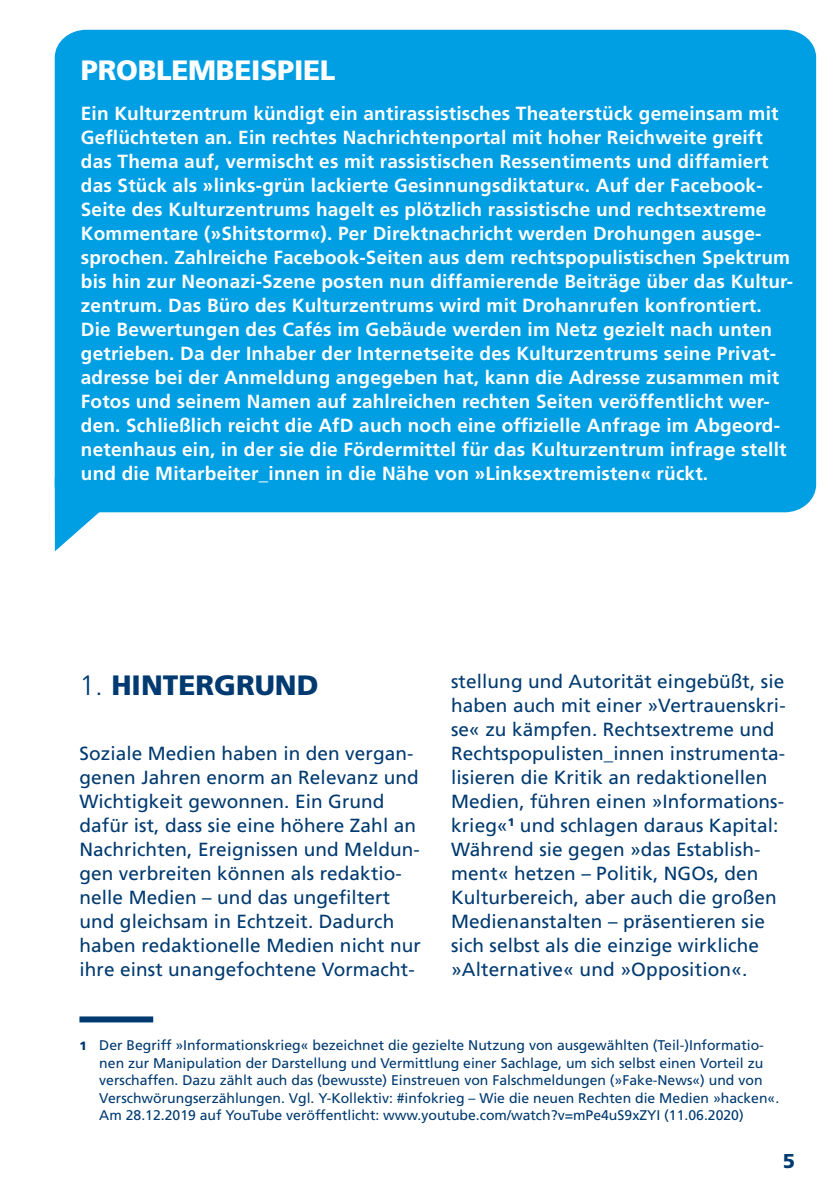
<style>
.page{position:relative;width:840px;height:1191px;background:#fff}
.page>*{position:absolute;margin:0;border:0;box-sizing:border-box;transform-origin:0 0}
.t1{font:900 28px "Frutiger LT Std";letter-spacing:-.01em;color:#fff}
.t2{font:900 28px "Frutiger LT Std";color:#003a70}
.t3{font:900 20px "Frutiger LT Std";color:#003a70}
.t4{font:700 19px/24px "Frutiger LT Std";letter-spacing:.01em;color:#fff}
.t5{font:19px/24px "Frutiger LT Std";letter-spacing:.005em;color:#003a70}
.t6{font:14px/17.4px "Frutiger LT Std";color:#003a70}
.s1{font-weight:300}
.s2{font-weight:900;font-size:12px}
</style>
<div class="page">
<div style="left:54px;top:29px;width:763px;height:484px;background:#009fe3"></div>
<svg style="left:54px;top:471px;width:54px;height:80px"></svg>
<div style="left:79px;top:1016px;width:74px;height:6px;background:#003a70"></div>
<h1 class="t1" style="left:81px;top:53px;width:256px">PROBLEMBEISPIEL</h1>
<p class="t4" style="left:81px;top:102px;width:713px">Ein Kulturzentrum kündigt ein antirassistisches Theaterstück gemeinsam mit Geflüchteten an. Ein rechtes Nachrichtenportal mit hoher Reichweite greift das Thema auf, vermischt es mit rassistischen Ressentiments und diffamiert das Stück als »links-grün lackierte Gesinnungsdiktatur«. Auf der Facebook-Seite des Kulturzentrums hagelt es plötzlich rassistische und rechtsextreme Kommentare (»Shitstorm«). Per Direktnachricht werden Drohungen ausge&shy;sprochen. Zahlreiche Facebook-Seiten aus dem rechtspopulistischen Spektrum bis hin zur Neonazi-Szene posten nun diffamierende Beiträge über das Kultur&shy;zentrum. Das Büro des Kulturzentrums wird mit Drohanrufen konfrontiert.<br>Die Bewertungen des Cafés im Gebäude werden im Netz gezielt nach unten getrieben. Da der Inhaber der Internetseite des Kulturzentrums seine Privat&shy;adresse bei der Anmeldung angegeben hat, kann die Adresse zusammen mit Fotos und seinem Namen auf zahlreichen rechten Seiten veröffentlicht wer&shy;den. Schließlich reicht die AfD auch noch eine offizielle Anfrage im Abgeord&shy;netenhaus ein, in der sie die Fördermittel für das Kulturzentrum infrage stellt und die Mitarbeiter_innen in die Nähe von »Linksextremisten« rückt.</p>
<h1 class="t2" style="left:79px;top:668px;width:240px"><span class="s1">1.</span> HINTERGRUND</h1>
<p class="t5" style="left:79px;top:741px;width:343px">Soziale Medien haben in den vergan&shy;genen Jahren enorm an Relevanz und Wichtigkeit gewonnen. Ein Grund dafür ist, dass sie eine höhere Zahl an Nachrichten, Ereignissen und Meldun&shy;gen verbreiten können als redaktio&shy;nelle Medien – und das ungefiltert und gleichsam in Echtzeit. Dadurch haben redaktionelle Medien nicht nur ihre einst unangefochtene Vormacht-</p>
<p class="t5" style="left:451px;top:669px;width:336px">stellung und Autorität eingebüßt, sie haben auch mit einer »Vertrauenskri&shy;se« zu kämpfen. Rechtsextreme und Rechtspopulisten_innen instrumenta&shy;lisieren die Kritik an redaktionellen Medien, führen einen »Informations&shy;krieg«<sup>1</sup> und schlagen daraus Kapital:<br>Während sie gegen »das Establish&shy;ment« hetzen – Politik, NGOs, den Kulturbereich, aber auch die großen Medienanstalten – präsentieren sie sich selbst als die einzige wirkliche »Alternative« und »Opposition«.</p>
<p class="t6" style="left:99px;top:1037px;width:681px;text-indent:-20px"><span class="s2">1</span> Der Begriff »Informationskrieg« bezeichnet die gezielte Nutzung von ausgewählten (Teil-)Informatio&shy;nen zur Manipulation der Darstellung und Vermittlung einer Sachlage, um sich selbst einen Vorteil zu verschaffen. Dazu zählt auch das (bewusste) Einstreuen von Falschmeldungen (»Fake-News«) und von Verschwörungserzählungen. Vgl. Y-Kollektiv: #infokrieg – Wie die neuen Rechten die Medien »hacken«.<br>Am 28.12.2019 auf YouTube veröffentlicht: www.youtube.com/watch?v=mPe4uS9xZYI (11.06.2020)</p>
<p class="t3" style="left:782px;top:1149px;width:14px">5</p>
</div>
